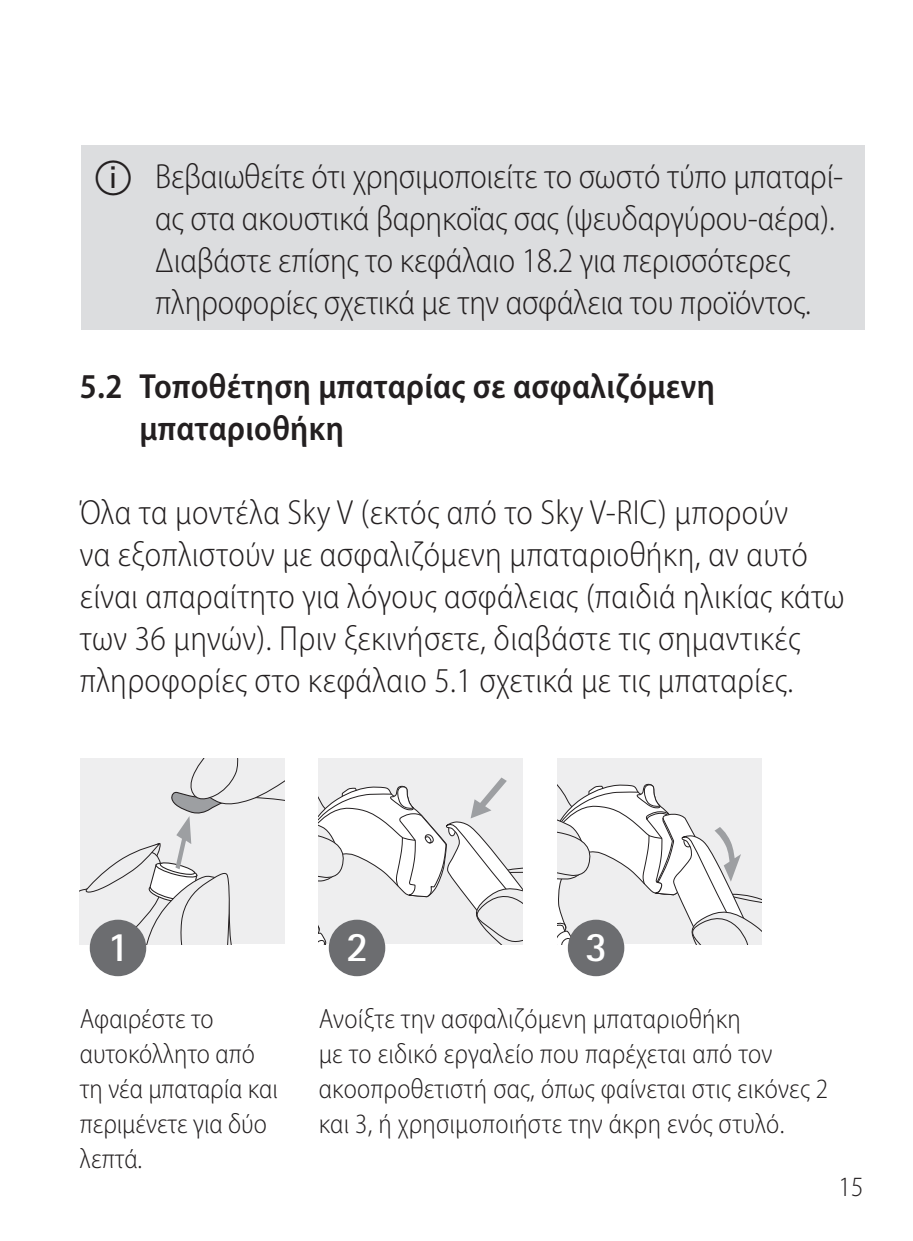
<style>
.page{position:relative;width:913px;height:1241px;background:#fff}
.page>*{position:absolute;margin:0;border:0;box-sizing:border-box;transform-origin:0 0}
.t1{font:700 42px "Rotis Sans Serif Pro";color:#fff}
.t2{font:300 semi-condensed 35px/42px "Myriad Pro";letter-spacing:.005em;color:#231f20}
.t3{font:600 semi-condensed 35px/42px "Myriad Pro";letter-spacing:.01em;color:#231f20}
.t4{font:300 semi-condensed 28px/35px "Myriad Pro";letter-spacing:.01em;color:#231f20}
.s1{font-family:"Phonak Pi";font-weight:400;font-stretch:normal}
</style>
<div class="page">
<svg style="left:80px;top:758px;width:204px;height:185px;background:#e7e7e8"></svg>
<svg style="left:318px;top:758px;width:205px;height:185px"></svg>
<svg style="left:557px;top:758px;width:204px;height:185px"></svg>
<div style="left:81px;top:145px;width:784px;height:184px;background:#dcdddf"></div>
<div style="left:90px;top:919px;width:56px;height:57px;background:#6c6d70;border-radius:50%"></div>
<div style="left:329px;top:919px;width:56px;height:57px;background:#6c6d70;border-radius:50%"></div>
<div style="left:568px;top:919px;width:56px;height:57px;background:#6c6d70;border-radius:50%"></div>
<p class="t2" style="left:155px;top:156px;width:689px;text-indent:-60px"><span class="s1">I</span> Βεβαιωθείτε ότι χρησιμοποιείτε το σωστό τύπο μπαταρί&shy;ας στα ακουστικά βαρηκοΐας σας (ψευδαργύρου-αέρα).<br>Διαβάστε επίσης το κεφάλαιο 18.2 για περισσότερες πληροφορίες σχετικά με την ασφάλεια του προϊόντος.</p>
<p class="t3" style="left:139px;top:365px;width:577px;text-indent:-60px">5.2 Τοποθέτηση μπαταρίας σε ασφαλιζόμενη μπαταριοθήκη</p>
<p class="t2" style="left:80px;top:492px;width:766px">Όλα τα μοντέλα Sky V (εκτός από το Sky V-RIC) μπορούν<br>να εξοπλιστούν με ασφαλιζόμενη μπαταριοθήκη, αν αυτό είναι απαραίτητο για λόγους ασφάλειας (παιδιά ηλικίας κάτω των 36 μηνών). Πριν ξεκινήσετε, διαβάστε τις σημαντικές πληροφορίες στο κεφάλαιο 5.1 σχετικά με τις μπαταρίες.</p>
<p class="t1" style="left:107px;top:919px;width:24px">1</p>
<p class="t1" style="left:346px;top:919px;width:24px">2</p>
<p class="t1" style="left:585px;top:919px;width:24px">3</p>
<p class="t4" style="left:80px;top:1001px;width:199px">Αφαιρέστε το αυτοκόλλητο από τη νέα μπαταρία και περιμένετε για δύο λεπτά.</p>
<p class="t4" style="left:319px;top:1001px;width:511px">Ανοίξτε την ασφαλιζόμενη μπαταριοθήκη<br>με το ειδικό εργαλείο που παρέχεται από τον ακοοπροθετιστή σας, όπως φαίνεται στις εικόνες 2 και 3, ή χρησιμοποιήστε την άκρη ενός στυλό.</p>
<p class="t4" style="left:838px;top:1169px;width:26px">15</p>
</div>
